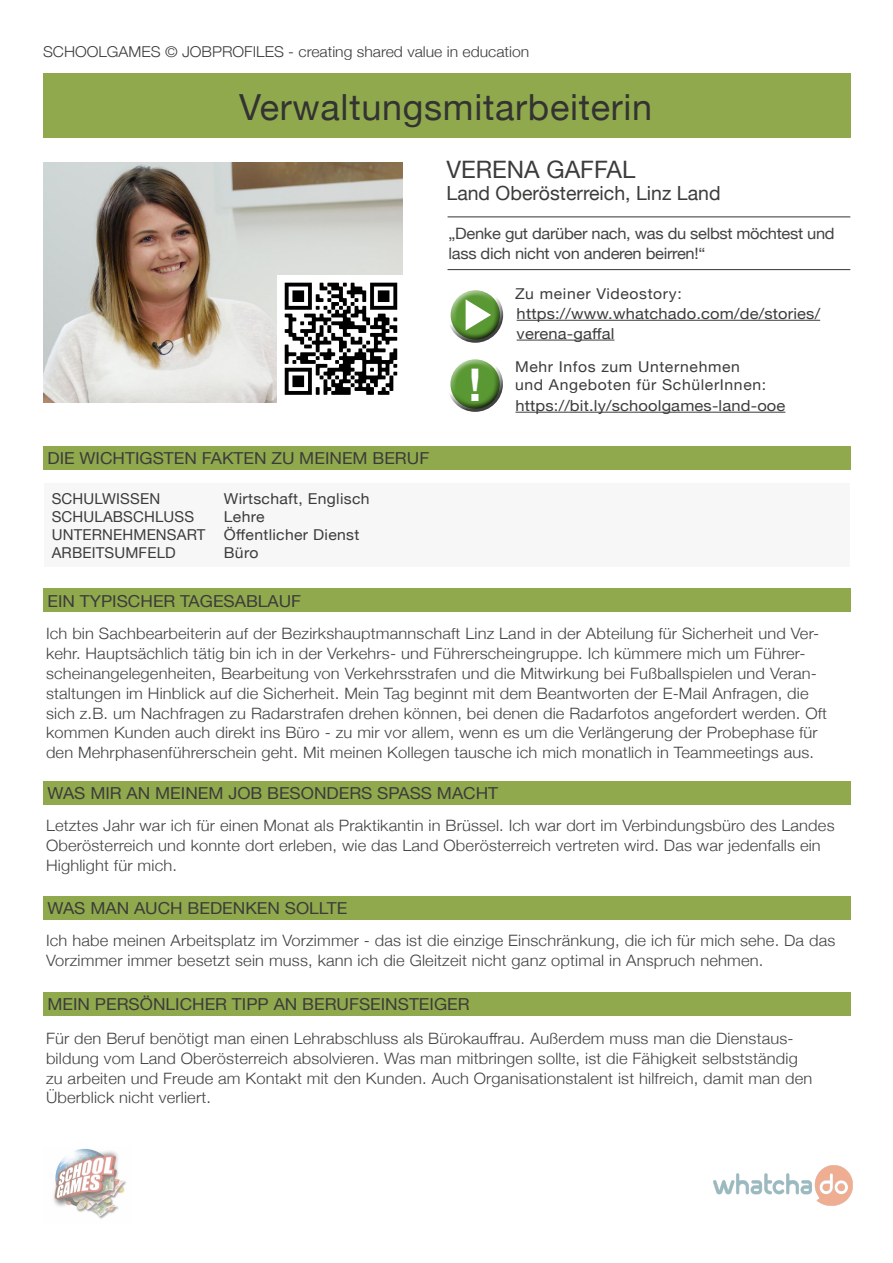
<style>
.page{position:relative;width:893px;height:1263px;background:#fff}
.page>*{position:absolute;margin:0;border:0;box-sizing:border-box;transform-origin:0 0}
.t1{font:700 45px "Helvetica Neue";color:#fff}
.t2{font:36px "Helvetica Neue";letter-spacing:.02em;color:#333332}
.t3{font:24px "Helvetica Neue";color:#3c3c3b}
.t4{font:19.5px "Helvetica Neue";color:#3c3c3b}
.t5{font:16.5px "Helvetica Neue";color:#3c3c3b;scale:1.05 1}
.t6{font:300 15.6px/19.8px "Helvetica Neue";letter-spacing:.01em;color:#454444;scale:1.05 1}
.t7{font:15.6px/19.8px "Helvetica Neue";letter-spacing:-.02em;color:#454444;scale:1.05 1}
.t8{font:15.15px/19.8px "Helvetica Neue";letter-spacing:.01em;color:#3c3c3b;scale:1.09 1}
.t9{font:15px "Helvetica Neue";letter-spacing:.04em;color:#3c3c3b;scale:1.05 1}
.t10{font:300 15px "Helvetica Neue";color:#3c3c3b;scale:1.05 1}
.t11{font:15px "Helvetica Neue";letter-spacing:.02em;color:#3c3c3b}
.t12{font:15px "Helvetica Neue";letter-spacing:.02em;color:#3c3c3b;scale:1.05 1}
</style>
<div class="page">
<div style="left:44px;top:483px;width:806px;height:83px;background:#f7f7f7"></div>
<div style="left:43px;top:73px;width:807px;height:64px;background:#90a94c"></div>
<div style="left:43px;top:446px;width:807px;height:24px;background:#90a94c"></div>
<div style="left:43px;top:588px;width:807px;height:23px;background:#90a94c"></div>
<div style="left:43px;top:782px;width:807px;height:23px;background:#90a94c"></div>
<div style="left:43px;top:896px;width:807px;height:24px;background:#90a94c"></div>
<div style="left:43px;top:992px;width:807px;height:23px;background:#90a94c"></div>
<img style="left:43px;top:162px;width:359px;height:241px">
<hr style="left:448px;top:216px;width:402px;height:1px;background:#4a4a49">
<hr style="left:448px;top:269px;width:402px;height:1px;background:#4a4a49">
<div style="left:446px;top:355px;width:57px;height:41px;background:#fff;opacity:.75"></div>
<div style="left:446px;top:364px;width:57px;height:49px;background:#000;opacity:.75"></div>
<img style="left:53px;top:1149px;width:73px;height:70px">
<hr style="left:517px;top:320px;width:303px;height:1px;background:#3c3c3b">
<hr style="left:517px;top:340px;width:97px;height:1px;background:#3c3c3b">
<hr style="left:515px;top:412px;width:270px;height:1px;background:#3c3c3b">
<img style="left:277px;top:275px;width:125px;height:128px">
<img style="left:714px;top:1166px;width:138px;height:39px">
<div style="left:446px;top:286px;width:58px;height:41px;background:#fff;opacity:.75"></div>
<div style="left:446px;top:295px;width:58px;height:49px;background:#000;opacity:.75"></div>
<svg style="left:466px;top:299px;width:25px;height:31px"></svg>
<p class="t10" style="left:43px;top:39px;width:465px">SCHOOLGAMES © JOBPROFILES - creating shared value in education</p>
<p class="t2" style="left:239px;top:81px;width:415px">Verwaltungsmitarbeiterin</p>
<p class="t3" style="left:446px;top:152px;width:190px">VERENA GAFFAL</p>
<p class="t4" style="left:446px;top:179px;width:276px">Land Oberösterreich, Linz Land</p>
<p class="t7" style="left:449px;top:224px;width:369px">„Denke gut darüber nach, was du selbst möchtest und lass dich nicht von anderen beirren!“</p>
<p class="t9" style="left:515px;top:282px;width:160px">Zu meiner Videostory:</p>
<p class="t5" style="left:47px;top:447px;width:365px">DIE WICHTIGSTEN FAKTEN ZU MEINEM BERUF</p>
<p class="t11" style="left:52px;top:488px;width:110px">SCHULWISSEN</p>
<p class="t11" style="left:52px;top:506px;width:144px">SCHULABSCHLUSS</p>
<p class="t11" style="left:52px;top:524px;width:155px">UNTERNEHMENSART</p>
<p class="t11" style="left:52px;top:542px;width:126px">ARBEITSUMFELD</p>
<p class="t12" style="left:224px;top:488px;width:140px">Wirtschaft, Englisch</p>
<p class="t12" style="left:224px;top:506px;width:40px">Lehre</p>
<p class="t12" style="left:224px;top:524px;width:131px">Öffentlicher Dienst</p>
<p class="t12" style="left:224px;top:542px;width:34px">Büro</p>
<p class="t5" style="left:47px;top:589px;width:243px">EIN TYPISCHER TAGESABLAUF</p>
<p class="t1" style="left:469px;top:350px;width:14px">!</p>
<p class="t8" style="left:517px;top:304px;width:280px">https://www.whatchado.com/de/stories/ verena-gaffal</p>
<p class="t9" style="left:515px;top:355px;width:216px">Mehr Infos zum Unternehmen</p>
<p class="t9" style="left:515px;top:374px;width:241px">und Angeboten für SchülerInnen:</p>
<p class="t8" style="left:515px;top:396px;width:249px">https://bit.ly/schoolgames-land-ooe</p>
<p class="t6" style="left:46px;top:623px;width:745px">Ich bin Sachbearbeiterin auf der Bezirkshauptmannschaft Linz Land in der Abteilung für Sicherheit und Ver&shy;kehr. Hauptsächlich tätig bin ich in der Verkehrs- und Führerscheingruppe. Ich kümmere mich um Führer&shy;scheinangelegenheiten, Bearbeitung von Verkehrsstrafen und die Mitwirkung bei Fußballspielen und Veran&shy;staltungen im Hinblick auf die Sicherheit. Mein Tag beginnt mit dem Beantworten der E-Mail Anfragen, die sich z.B. um Nachfragen zu Radarstrafen drehen können, bei denen die Radarfotos angefordert werden. Oft kommen Kunden auch direkt ins Büro - zu mir vor allem, wenn es um die Verlängerung der Probephase für den Mehrphasenführerschein geht. Mit meinen Kollegen tausche ich mich monatlich in Teammeetings aus.</p>
<p class="t5" style="left:47px;top:782px;width:431px">WAS MIR AN MEINEM JOB BESONDERS SPASS MACHT</p>
<p class="t6" style="left:46px;top:815px;width:752px">Letztes Jahr war ich für einen Monat als Praktikantin in Brüssel. Ich war dort im Verbindungsbüro des Landes<br>Oberösterreich und konnte dort erleben, wie das Land Oberösterreich vertreten wird. Das war jedenfalls ein<br>Highlight für mich.</p>
<p class="t5" style="left:47px;top:896px;width:287px">WAS MAN AUCH BEDENKEN SOLLTE</p>
<p class="t6" style="left:46px;top:930px;width:753px">Ich habe meinen Arbeitsplatz im Vorzimmer - das ist die einzige Einschränkung, die ich für mich sehe. Da das<br>Vorzimmer immer besetzt sein muss, kann ich die Gleitzeit nicht ganz optimal in Anspruch nehmen.</p>
<p class="t5" style="left:47px;top:992px;width:404px">MEIN PERSÖNLICHER TIPP AN BERUFSEINSTEIGER</p>
<p class="t6" style="left:46px;top:1027px;width:731px">Für den Beruf benötigt man einen Lehrabschluss als Bürokauffrau. Außerdem muss man die Dienstaus&shy;bildung vom Land Oberösterreich absolvieren. Was man mitbringen sollte, ist die Fähigkeit selbstständig zu arbeiten und Freude am Kontakt mit den Kunden. Auch Organisationstalent ist hilfreich, damit man den Überblick nicht verliert.</p>
</div>
